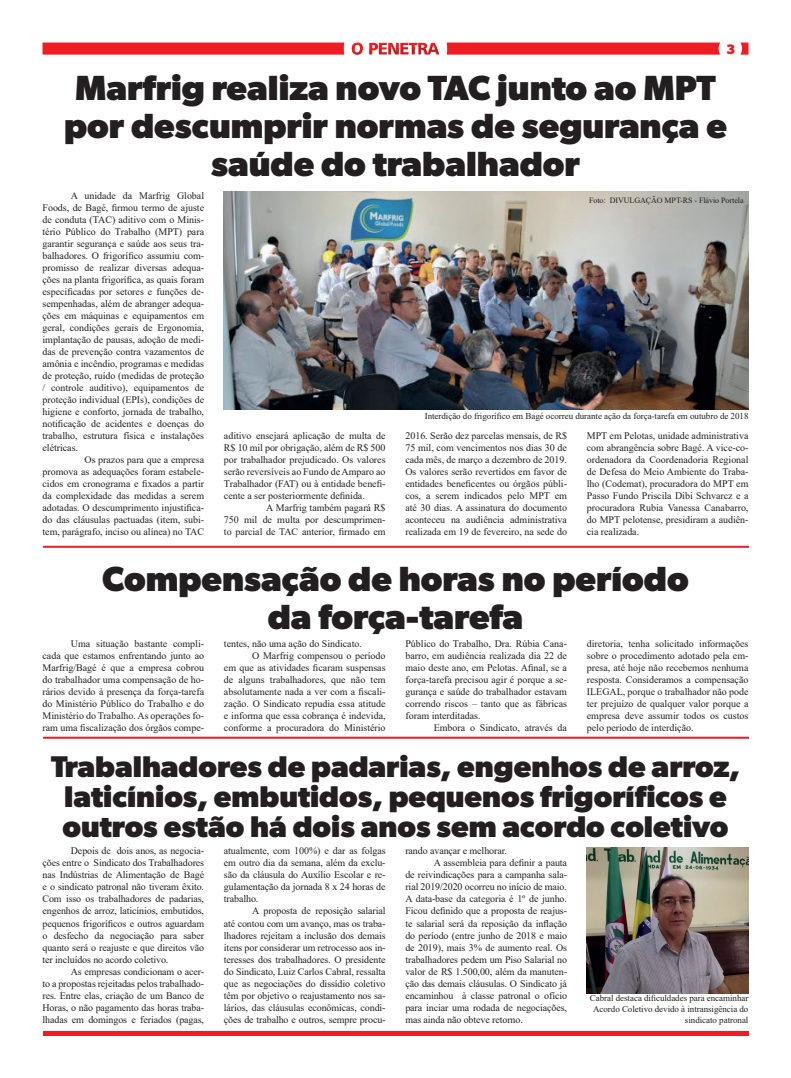
<style>
.page{position:relative;width:791px;height:1078px;background:#fff}
.page>*{position:absolute;margin:0;border:0;box-sizing:border-box;transform-origin:0 0}
.t1{font:700 35px/38px "Gibson";color:#231f20;text-align:center}
.t2{font:700 30px/30px "Gibson";color:#231f20;text-align:center}
.t3{font:700 13.8px "Gibson";color:#ee1d23}
.t4{font:10px/12px "Times New Roman";letter-spacing:-.005em;color:#231f20;text-align:justify}
.t5{font:9px/10.8px "Times New Roman";letter-spacing:-.005em;color:#231f20;text-align:right}
.t6{font:8px "Times New Roman";letter-spacing:-.005em;color:#231f20}
</style>
<div class="page">
<div style="left:43px;top:1030px;width:705px;height:5px;background:#ee1d23"></div>
<svg style="left:352px;top:43px;width:84px;height:3px"></svg>
<img style="left:352px;top:46px;width:87px;height:9px">
<svg style="left:43px;top:43px;width:301px;height:12px;background:#ee2329"></svg>
<svg style="left:740px;top:43px;width:8px;height:12px"></svg>
<svg style="left:447px;top:43px;width:273px;height:12px;background:#ee242a"></svg>
<img style="left:224px;top:192px;width:524px;height:218px">
<hr style="left:43px;top:545px;width:706px;height:2px;background:#ee1c25">
<hr style="left:43px;top:736px;width:706px;height:2px;background:#ee1c25">
<img style="left:586px;top:847px;width:162px;height:146px">
<h3 class="t3" style="left:726px;top:41px;width:11px">3</h3>
<p class="t1" style="left:64px;top:68px;width:664px">Marfrig realiza novo TAC junto ao MPT por descumprir normas de segurança e saúde do trabalhador</p>
<p class="t4" style="left:43px;top:189px;width:163px;text-indent:28px">A unidade da Marfrig Global Foods, de Bagé, firmou termo de ajuste de conduta (TAC) aditivo com o Minis&shy;tério Público do Trabalho (MPT) para garantir segurança e saúde aos seus tra&shy;balhadores. O frigorífico assumiu com&shy;promisso de realizar diversas adequa&shy;ções na planta frigorífica, as quais foram especificadas por setores e funções de&shy;sempenhadas, além de abranger adequa&shy;ções em máquinas e equipamentos em geral, condições gerais de Ergonomia, implantação de pausas, adoção de medi&shy;das de prevenção contra vazamentos de amônia e incêndio, programas e medidas de proteção, ruído (medidas de proteção / controle auditivo), equipamentos de proteção individual (EPIs), condições de higiene e conforto, jornada de trabalho, notificação de acidentes e doenças do trabalho, estrutura física e instalações elétricas.</p>
<p class="t4" style="left:43px;top:453px;width:163px;text-indent:42px">Os prazos para que a empresa promova as adequações foram estabele&shy;cidos em cronograma e fixados a partir da complexidade das medidas a serem adotadas. O descumprimento injustifica&shy;do das cláusulas pactuadas (item, subi&shy;tem, parágrafo, inciso ou alínea) no TAC</p>
<p class="t4" style="left:224px;top:429px;width:163px">aditivo ensejará aplicação de multa de R$ 10 mil por obrigação, além de R$ 500 por trabalhador prejudicado. Os valores serão reversíveis ao Fundo de Amparo ao Trabalhador (FAT) ou à entidade benefi&shy;cente a ser posteriormente definida.</p>
<p class="t4" style="left:224px;top:501px;width:163px;text-indent:42px">A Marfrig também pagará R$ 750 mil de multa por descumprimen&shy;to parcial de TAC anterior, firmado em</p>
<p class="t6" style="left:589px;top:195px;width:156px">Foto: DIVULGAÇÃO MPT-RS - Flávio Portela</p>
<p class="t5" style="left:425px;top:410px;width:325px">Interdição do frigorífico em Bagé ocorreu durante ação da força-tarefa em outubro de 2018</p>
<p class="t4" style="left:405px;top:429px;width:163px">2016. Serão dez parcelas mensais, de R$ 75 mil, com vencimentos nos dias 30 de cada mês, de março a dezembro de 2019.<br>Os valores serão revertidos em favor de entidades beneficentes ou órgãos públi&shy;cos, a serem indicados pelo MPT em até 30 dias. A assinatura do documento aconteceu na audiência administrativa realizada em 19 de fevereiro, na sede do</p>
<p class="t4" style="left:587px;top:429px;width:163px">MPT em Pelotas, unidade administrativa com abrangência sobre Bagé. A vice-co&shy;ordenadora da Coordenadoria Regional de Defesa do Meio Ambiente do Traba&shy;lho (Codemat), procuradora do MPT em Passo Fundo Priscila Dibi Schvarcz e a procuradora Rubia Vanessa Canabarro, do MPT pelotense, presidiram a audiên&shy;cia realizada.</p>
<p class="t1" style="left:102px;top:558px;width:588px">Compensação de horas no período</p>
<p class="t1" style="left:268px;top:596px;width:257px">da força-tarefa</p>
<p class="t4" style="left:43px;top:636px;width:163px;text-indent:28px">Uma situação bastante compli&shy;cada que estamos enfrentando junto ao Marfrig/Bagé é que a empresa cobrou do trabalhador uma compensação de ho&shy;rários devido à presença da força-tarefa do Ministério Público do Trabalho e do Ministério do Trabalho. As operações fo&shy;ram uma fiscalização dos órgãos compe-</p>
<p class="t4" style="left:224px;top:636px;width:139px">tentes, não uma ação do Sindicato.</p>
<p class="t4" style="left:224px;top:648px;width:163px;text-indent:28px">O Marfrig compensou o período em que as atividades ficaram suspensas de alguns trabalhadores, que não tem absolutamente nada a ver com a fiscali&shy;zação. O Sindicato repudia essa atitude e informa que essa cobrança é indevida, conforme a procuradora do Ministério</p>
<p class="t4" style="left:405px;top:636px;width:163px">Público do Trabalho, Dra. Rúbia Cana&shy;barro, em audiência realizada dia 22 de maio deste ano, em Pelotas. Afinal, se a força-tarefa precisou agir é porque a se&shy;gurança e saúde do trabalhador estavam correndo riscos – tanto que as fábricas foram interditadas.</p>
<p class="t4" style="left:434px;top:720px;width:135px">Embora o Sindicato, através da</p>
<p class="t4" style="left:587px;top:636px;width:163px">diretoria, tenha solicitado informações sobre o procedimento adotado pela em&shy;presa, até hoje não recebemos nenhuma resposta. Consideramos a compensação ILEGAL, porque o trabalhador não pode ter prejuízo de qualquer valor porque a empresa deve assumir todos os custos pelo período de interdição.</p>
<p class="t2" style="left:51px;top:750px;width:690px">Trabalhadores de padarias, engenhos de arroz, laticínios, embutidos, pequenos frigoríficos e outros estão há dois anos sem acordo coletivo</p>
<p class="t4" style="left:43px;top:844px;width:163px;text-indent:28px">Depois de dois anos, as negocia&shy;ções entre o Sindicato dos Trabalhadores nas Indústrias de Alimentação de Bagé e o sindicato patronal não tiveram êxito.<br>Com isso os trabalhadores de padarias, engenhos de arroz, laticínios, embutidos, pequenos frigoríficos e outros aguardam o desfecho da negociação para saber quanto será o reajuste e que direitos vão ter incluídos no acordo coletivo.</p>
<p class="t4" style="left:43px;top:964px;width:163px;text-indent:28px">As empresas condicionam o acer&shy;to a propostas rejeitadas pelos trabalhado&shy;res. Entre elas, criação de um Banco de Horas, o não pagamento das horas traba&shy;lhadas em domingos e feriados (pagas,</p>
<p class="t4" style="left:224px;top:844px;width:163px">atualmente, com 100%) e dar as folgas em outro dia da semana, além da exclu&shy;são da cláusula do Auxílio Escolar e re&shy;gulamentação da jornada 8 x 24 horas de trabalho.</p>
<p class="t4" style="left:224px;top:904px;width:163px;text-indent:28px">A proposta de reposição salarial até contou com um avanço, mas os traba&shy;lhadores rejeitam a inclusão dos demais itens por considerar um retrocesso aos in&shy;teresses dos trabalhadores. O presidente do Sindicato, Luiz Carlos Cabral, ressalta que as negociações do dissídio coletivo têm por objetivo o reajustamento nos sa&shy;lários, das cláusulas econômicas, condi&shy;ções de trabalho e outros, sempre procu-</p>
<p class="t4" style="left:405px;top:844px;width:103px">rando avançar e melhorar.</p>
<p class="t4" style="left:405px;top:856px;width:163px;text-indent:28px">A assembleia para definir a pauta de reivindicações para a campanha sala&shy;rial 2019/2020 ocorreu no início de maio.<br>A data-base da categoria é 1º de junho.<br>Ficou definido que a proposta de reajus&shy;te salarial será da reposição da inflação do período (entre junho de 2018 e maio de 2019), mais 3% de aumento real. Os trabalhadores pedem um Piso Salarial no valor de R$ 1.500,00, além da manuten&shy;ção das demais cláusulas. O Sindicato já encaminhou à classe patronal o ofício para inciar uma rodada de negociações, mas ainda não obteve retorno.</p>
<p class="t5" style="left:590px;top:991px;width:160px">Cabral destaca dificuldades para encaminhar<br>Acordo Coletivo devido à intransigência do sindicato patronal</p>
</div>
